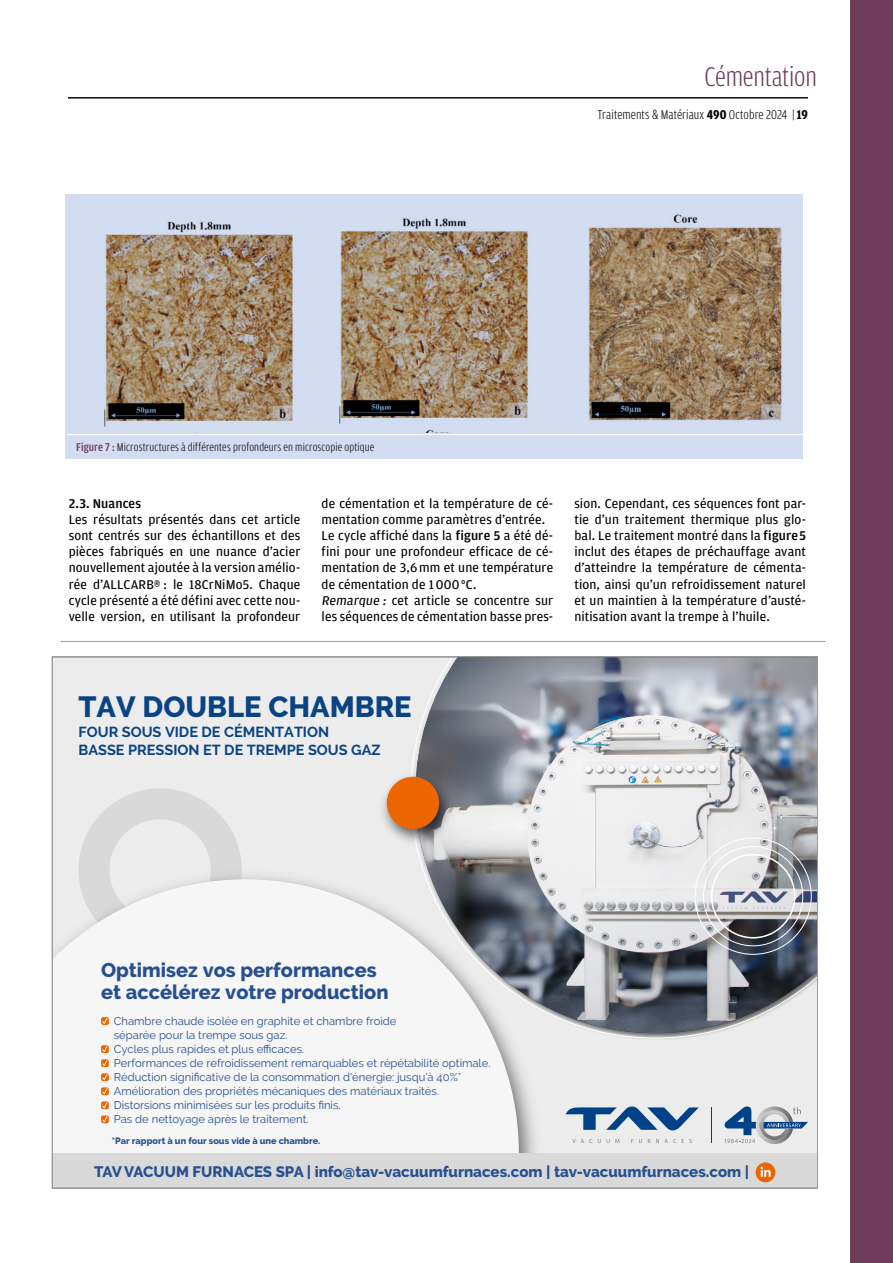
<style>
.page{position:relative;width:893px;height:1263px;background:#fff}
.page>*{position:absolute;margin:0;border:0;box-sizing:border-box;transform-origin:0 0}
.t1{font:800 29.1px "Raleway";color:#0a4384}
.t2{font:300 28.5px "Amplitude Cond";letter-spacing:-.01em;color:#6f3c5a}
.t3{font:800 19.95px/22px "Raleway";color:#27508f}
.t4{font:800 15.15px "Raleway";color:#27508f}
.t5{font:700 14.55px/17.4px "Raleway";color:#0a4384}
.Articles-Texte{font:13.5px/16.2px "Amplitude";letter-spacing:.01em;color:#000;text-align:justify}
.t6{font:300 13.5px "Amplitude Cond";letter-spacing:.005em;color:#000}
.Articles-Texte-2{font:500 13.5px "Amplitude";letter-spacing:.005em;color:#000}
.Légendes{font:300 12px "Amplitude Cond";letter-spacing:.01em;color:#000}
.t7{font:11.25px/14.1px "Raleway";color:#27508f}
.t8{font:800 9.15px "Raleway";color:#27508f}
.s1{font-weight:700}
.s2{font-weight:500;color:#6f3c5a}
.s3{font-weight:500}
</style>
<div class="page">
<hr style="left:68px;top:98px;width:740px;height:1px;background:#000">
<div style="left:850px;top:0;width:43px;height:1263px;background:#6f3c5a"></div>
<div style="left:66px;top:194px;width:737px;height:265px;background:#d3ddf2"></div>
<hr style="left:68px;top:434px;width:736px;height:1px;background:#fff">
<img style="left:588px;top:214px;width:194px;height:207px">
<img style="left:339px;top:218px;width:189px;height:214px">
<img style="left:104px;top:221px;width:189px;height:206px">
<hr style="left:61px;top:641px;width:764px;height:1px;background:#9c9c9d">
<div style="left:52px;top:657px;width:765px;height:531px;background:#ececec"></div>
<svg style="left:79px;top:788px;width:163px;height:76px"></svg>
<svg style="left:54px;top:879px;width:465px;height:274px;fill:#f6f6f6"></svg>
<div style="left:52px;top:1153px;width:765px;height:35px;background:#d9d9d9"></div>
<div style="left:756px;top:1162px;width:19px;height:20px;background:#ec6500;border-radius:50%"></div>
<svg style="left:761px;top:1167px;width:10px;height:10px"></svg>
<svg style="left:572px;top:1139px;width:20px;height:4px"></svg>
<svg style="left:607px;top:1139px;width:12px;height:4px"></svg>
<svg style="left:656px;top:1139px;width:20px;height:4px"></svg>
<svg style="left:682px;top:1139px;width:10px;height:4px"></svg>
<svg style="left:565px;top:1106px;width:134px;height:24px"></svg>
<hr style="left:711px;top:1107px;width:1px;height:36px;background:#004188">
<svg style="left:725px;top:1106px;width:83px;height:38px"></svg>
<svg style="left:410px;top:659px;width:405px;height:379px"></svg>
<div style="left:711px;top:854px;width:84px;height:84px;border:2px solid #fff;border-radius:50%"></div>
<img style="left:382px;top:767px;width:75px;height:83px">
<div style="left:387px;top:777px;width:52px;height:52px;background:#ec6500;border-radius:50%"></div>
<svg style="left:101px;top:1115px;width:8px;height:8px"></svg>
<svg style="left:102px;top:1116px;width:6px;height:6px"></svg>
<svg style="left:101px;top:1101px;width:8px;height:8px"></svg>
<svg style="left:102px;top:1102px;width:6px;height:6px"></svg>
<svg style="left:101px;top:1087px;width:8px;height:8px"></svg>
<svg style="left:102px;top:1088px;width:6px;height:6px"></svg>
<svg style="left:101px;top:1059px;width:8px;height:8px"></svg>
<svg style="left:102px;top:1060px;width:6px;height:6px"></svg>
<svg style="left:101px;top:1045px;width:8px;height:8px"></svg>
<svg style="left:102px;top:1046px;width:6px;height:6px"></svg>
<svg style="left:101px;top:1017px;width:8px;height:8px"></svg>
<svg style="left:102px;top:1018px;width:6px;height:6px"></svg>
<svg style="left:101px;top:1073px;width:8px;height:8px"></svg>
<svg style="left:102px;top:1074px;width:6px;height:6px"></svg>
<h2 class="t2" style="left:704px;top:62px;width:114px">Cémentation</h2>
<p class="t6" style="left:598px;top:107px;width:212px">Traitements &amp; Matériaux <span class="s1">490</span> Octobre 2024 | <span class="s1">19</span></p>
<p class="Légendes" style="left:76px;top:440px;width:300px"><span class="s2">Figure 7 :</span> Microstructures à différentes profondeurs en microscopie optique</p>
<p class="Articles-Texte-2" style="left:69px;top:496px;width:74px">2.3. Nuances</p>
<p class="Articles-Texte" style="left:69px;top:511px;width:233px">Les résultats présentés dans cet article sont centrés sur des échantillons et des pièces fabriqués en une nuance d’acier nouvellement ajoutée à la version amélio&shy;rée d’ALLCARB® : le 18CrNiMo5. Chaque cycle présenté a été défini avec cette nou&shy;velle version, en utilisant la profondeur</p>
<p class="Articles-Texte" style="left:322px;top:495px;width:233px">de cémentation et la température de cé&shy;mentation comme paramètres d’entrée.</p>
<p class="Articles-Texte" style="left:322px;top:528px;width:233px">Le cycle affiché dans la <span class="s3">figure 5</span> a été dé&shy;fini pour une profondeur efficace de cé&shy;mentation de 3,6mm et une température de cémentation de 1000°C.</p>
<p class="Articles-Texte" style="left:322px;top:592px;width:233px">Remarque: cet article se concentre sur les séquences de cémentation basse pres-</p>
<p class="Articles-Texte" style="left:574px;top:495px;width:233px">sion. Cependant, ces séquences font par&shy;tie d’un traitement thermique plus glo&shy;bal. Le traitement montré dans la <span class="s3">figure 5 </span>inclut des étapes de préchauffage avant d’atteindre la température de cémenta&shy;tion, ainsi qu’un refroidissement naturel et un maintien à la température d’austé&shy;nitisation avant la trempe à l’huile.</p>
<p class="t1" style="left:78px;top:690px;width:335px">TAV DOUBLE CHAMBRE</p>
<p class="t5" style="left:78px;top:724px;width:304px">FOUR SOUS VIDE DE CÉMENTATION<br>BASSE PRESSION ET DE TREMPE SOUS GAZ</p>
<p class="t3" style="left:101px;top:959px;width:289px">Optimisez vos performances et accélérez votre production</p>
<p class="t7" style="left:114px;top:1014px;width:284px;text-indent:-13px">• Chambre chaude isolée en graphite et chambre froide séparée pour la trempe sous gaz.</p>
<p class="t7" style="left:101px;top:1042px;width:205px">• Cycles plus rapides et plus efficaces.</p>
<p class="t7" style="left:101px;top:1056px;width:391px">• Performances de refroidissement remarquables et répétabilité optimale.</p>
<p class="t7" style="left:101px;top:1070px;width:362px">• Réduction significative de la consommation d'énergie: jusqu'à 40%*</p>
<p class="t7" style="left:101px;top:1084px;width:340px">• Amélioration des propriétés mécaniques des matériaux traités.</p>
<p class="t7" style="left:101px;top:1098px;width:241px">• Distorsions minimisées sur les produits finis.</p>
<p class="t7" style="left:101px;top:1112px;width:209px">• Pas de nettoyage après le traitement.</p>
<p class="t8" style="left:112px;top:1135px;width:210px">*Par rapport à un four sous vide à une chambre.</p>
<p class="t4" style="left:94px;top:1163px;width:657px">TAV VACUUM FURNACES SPA | info@tav-vacuumfurnaces.com | tav-vacuumfurnaces.com |</p>
</div>
